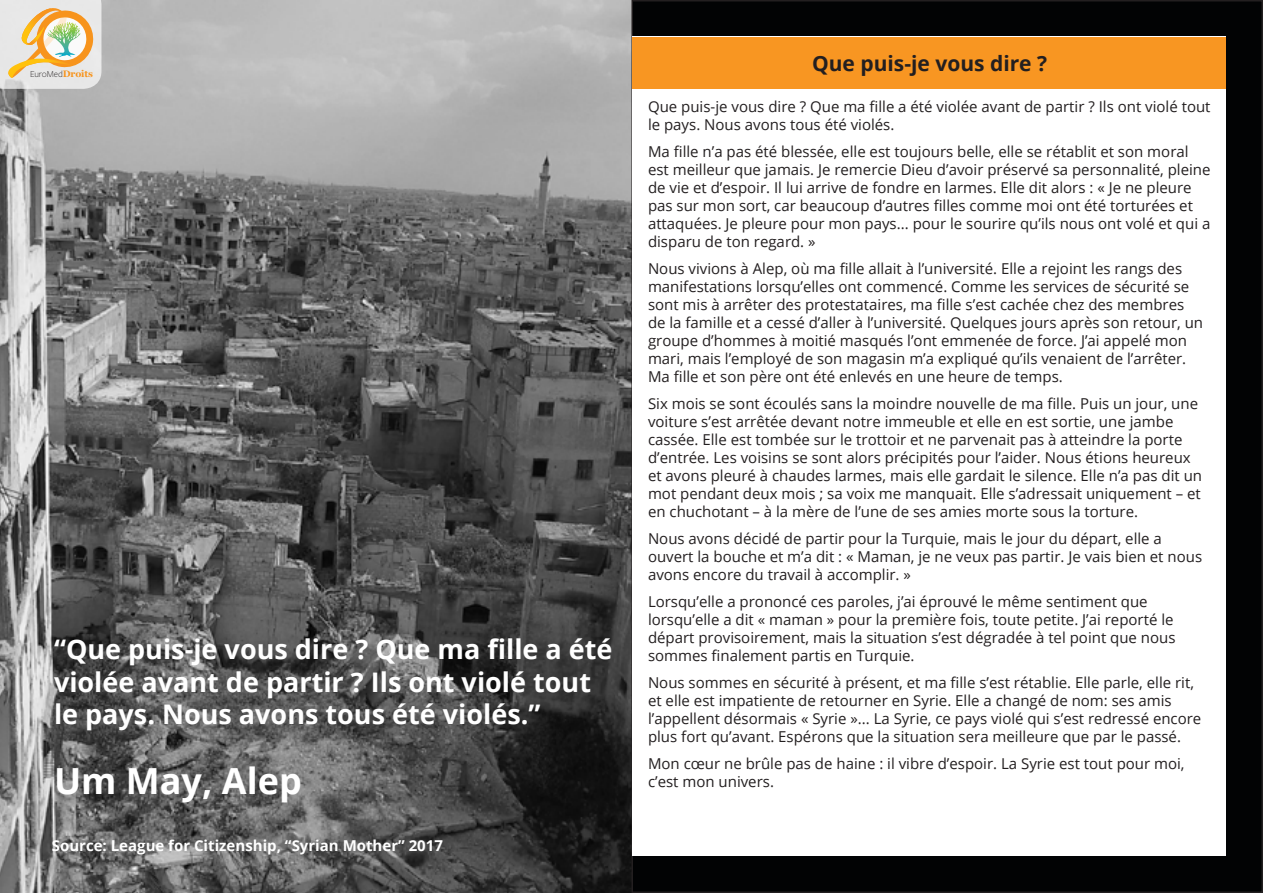
<style>
.page{position:relative;width:1263px;height:893px;background:#fff}
.page>*{position:absolute;margin:0;border:0;box-sizing:border-box;transform-origin:0 0}
.t1{font:700 36px "Open Sans";color:#fff}
.t2{font:700 27px/32.4px "Open Sans";color:#fff}
.t3{font:700 21px "Open Sans";color:#231f20}
.t4{font:15px/18px "Open Sans";color:#231f20}
.t5{font:700 15px "Open Sans";color:#fff}
.t6{font:300 9.45px "Freight Sans Pro";letter-spacing:-.01em;color:#231f20}
.s1{font-family:"Georgia";font-weight:700;color:#f7941d}
</style>
<div class="page">
<img style="left:0;top:0;width:631px;height:893px">
<div style="left:632px;top:1px;width:630px;height:891px;background:#020304"></div>
<div style="left:632px;top:37px;width:594px;height:819px;background:#fff"></div>
<div style="left:632px;top:37px;width:594px;height:51px;background:#f89622"></div>
<svg style="left:0;top:0;width:101px;height:89px;background:#e6d9bc"></svg>
<p class="t6" style="left:30px;top:68px;width:65px">EuroMed<span class="s1">Droits</span></p>
<h3 class="t3" style="left:812px;top:49px;width:237px">Que puis-je vous dire ?</h3>
<p class="t4" style="left:648px;top:98px;width:564px">Que puis-je vous dire ? Que ma fille a été violée avant de partir ? Ils ont violé tout le pays. Nous avons tous été violés.</p>
<p class="t4" style="left:648px;top:143px;width:564px">Ma fille n’a pas été blessée, elle est toujours belle, elle se rétablit et son moral est meilleur que jamais. Je remercie Dieu d’avoir préservé sa personnalité, pleine de vie et d’espoir. Il lui arrive de fondre en larmes. Elle dit alors : « Je ne pleure pas sur mon sort, car beaucoup d’autres filles comme moi ont été torturées et attaquées. Je pleure pour mon pays... pour le sourire qu’ils nous ont volé et qui a disparu de ton regard. »</p>
<p class="t4" style="left:648px;top:260px;width:557px">Nous vivions à Alep, où ma fille allait à l’université. Elle a rejoint les rangs des manifestations lorsqu’elles ont commencé. Comme les services de sécurité se sont mis à arrêter des protestataires, ma fille s’est cachée chez des membres de la famille et a cessé d’aller à l’université. Quelques jours après son retour, un groupe d’hommes à moitié masqués l’ont emmenée de force. J’ai appelé mon mari, mais l’employé de son magasin m’a expliqué qu’ils venaient de l’arrêter.<br>Ma fille et son père ont été enlevés en une heure de temps.</p>
<p class="t4" style="left:648px;top:395px;width:556px">Six mois se sont écoulés sans la moindre nouvelle de ma fille. Puis un jour, une voiture s’est arrêtée devant notre immeuble et elle en est sortie, une jambe cassée. Elle est tombée sur le trottoir et ne parvenait pas à atteindre la porte d’entrée. Les voisins se sont alors précipités pour l’aider. Nous étions heureux et avons pleuré à chaudes larmes, mais elle gardait le silence. Elle n’a pas dit un mot pendant deux mois ; sa voix me manquait. Elle s’adressait uniquement – et en chuchotant – à la mère de l’une de ses amies morte sous la torture.</p>
<p class="t4" style="left:648px;top:530px;width:556px">Nous avons décidé de partir pour la Turquie, mais le jour du départ, elle a ouvert la bouche et m’a dit : « Maman, je ne veux pas partir. Je vais bien et nous avons encore du travail à accomplir. »</p>
<p class="t4" style="left:648px;top:593px;width:529px">Lorsqu’elle a prononcé ces paroles, j’ai éprouvé le même sentiment que lorsqu’elle a dit « maman » pour la première fois, toute petite. J’ai reporté le départ provisoirement, mais la situation s’est dégradée à tel point que nous sommes finalement partis en Turquie.</p>
<p class="t4" style="left:648px;top:674px;width:555px">Nous sommes en sécurité à présent, et ma fille s’est rétablie. Elle parle, elle rit, et elle est impatiente de retourner en Syrie. Elle a changé de nom: ses amis l’appellent désormais « Syrie »... La Syrie, ce pays violé qui s’est redressé encore plus fort qu’avant. Espérons que la situation sera meilleure que par le passé.</p>
<p class="t4" style="left:648px;top:755px;width:538px">Mon cœur ne brûle pas de haine : il vibre d’espoir. La Syrie est tout pour moi,</p>
<h2 class="t2" style="left:54px;top:632px;width:560px">“Que puis-je vous dire ? Que ma fille a été violée avant de partir ? Ils ont violé tout le pays. Nous avons tous été violés.”</h2>
<h1 class="t1" style="left:54px;top:756px;width:249px">Um May, Alep</h1>
<p class="t4" style="left:648px;top:773px;width:127px">c’est mon univers.</p>
<p class="t5" style="left:52px;top:835px;width:393px">Source: League for Citizenship, “Syrian Mother” 2017</p>
</div>
